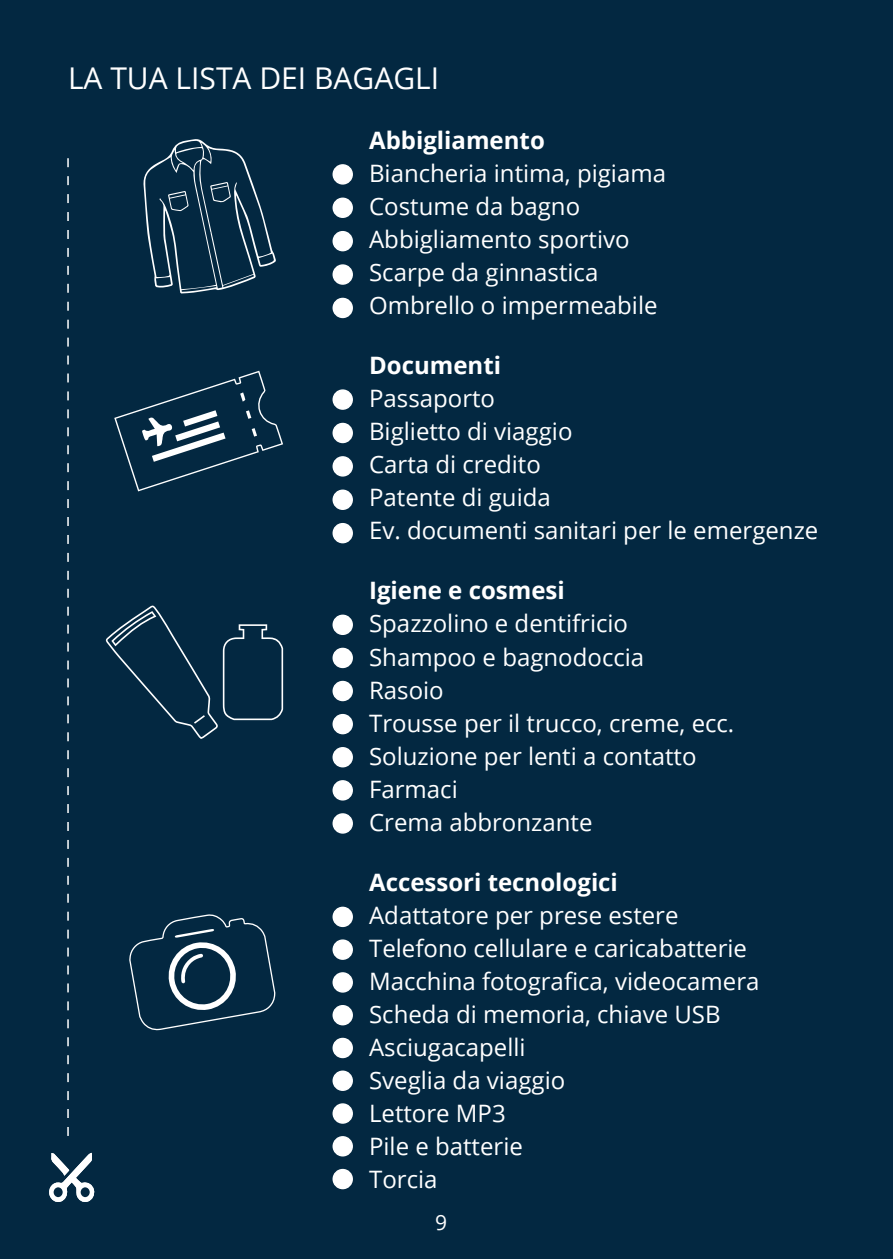
<style>
.page{position:relative;width:893px;height:1259px;background:#032841}
.page>*{position:absolute;margin:0;border:0;box-sizing:border-box;transform-origin:0 0}
.t1{font:30px "Open Sans";color:#fff}
.t2{font:24px/33px "Open Sans";color:#fff}
.t3{font:700 24px "Open Sans";color:#fff}
.t4{font:21px "Open Sans";color:#fff}
</style>
<div class="page">
<svg style="left:49px;top:1152px;width:46px;height:50px"></svg>
<div style="left:54px;top:1187px;width:9px;height:10px;background:#032841;border-radius:50%"></div>
<div style="left:81px;top:1187px;width:9px;height:10px;background:#032841;border-radius:50%"></div>
<svg style="left:67px;top:158px;width:2px;height:978px"></svg>
<svg style="left:143px;top:139px;width:133px;height:154px"></svg>
<svg style="left:114px;top:371px;width:169px;height:120px"></svg>
<svg style="left:106px;top:605px;width:177px;height:134px"></svg>
<svg style="left:129px;top:914px;width:146px;height:116px"></svg>
<div style="left:333px;top:165px;width:19px;height:19px;background:#fff;border-radius:50%"></div>
<div style="left:333px;top:164px;width:20px;height:21px;border:2px solid #fff;border-radius:50%"></div>
<div style="left:333px;top:390px;width:19px;height:19px;background:#fff;border-radius:50%"></div>
<div style="left:333px;top:389px;width:20px;height:21px;border:2px solid #fff;border-radius:50%"></div>
<div style="left:333px;top:615px;width:19px;height:19px;background:#fff;border-radius:50%"></div>
<div style="left:333px;top:614px;width:20px;height:21px;border:2px solid #fff;border-radius:50%"></div>
<div style="left:333px;top:907px;width:19px;height:19px;background:#fff;border-radius:50%"></div>
<div style="left:333px;top:906px;width:20px;height:21px;border:2px solid #fff;border-radius:50%"></div>
<div style="left:333px;top:298px;width:19px;height:19px;background:#fff;border-radius:50%"></div>
<div style="left:333px;top:298px;width:20px;height:20px;border:2px solid #fff;border-radius:50%"></div>
<div style="left:333px;top:524px;width:19px;height:18px;background:#fff;border-radius:50%"></div>
<div style="left:333px;top:523px;width:20px;height:20px;border:2px solid #fff;border-radius:50%"></div>
<div style="left:333px;top:748px;width:19px;height:18px;background:#fff;border-radius:50%"></div>
<div style="left:333px;top:747px;width:20px;height:20px;border:2px solid #fff;border-radius:50%"></div>
<div style="left:333px;top:1038px;width:19px;height:19px;background:#fff;border-radius:50%"></div>
<div style="left:333px;top:1037px;width:20px;height:21px;border:2px solid #fff;border-radius:50%"></div>
<div style="left:333px;top:814px;width:19px;height:19px;background:#fff;border-radius:50%"></div>
<div style="left:333px;top:813px;width:20px;height:20px;border:2px solid #fff;border-radius:50%"></div>
<div style="left:333px;top:1104px;width:19px;height:19px;background:#fff;border-radius:50%"></div>
<div style="left:333px;top:1103px;width:20px;height:20px;border:2px solid #fff;border-radius:50%"></div>
<div style="left:333px;top:1169px;width:19px;height:19px;background:#fff;border-radius:50%"></div>
<div style="left:333px;top:1168px;width:20px;height:21px;border:2px solid #fff;border-radius:50%"></div>
<div style="left:333px;top:265px;width:19px;height:19px;background:#fff;border-radius:50%"></div>
<div style="left:333px;top:264px;width:20px;height:21px;border:2px solid #fff;border-radius:50%"></div>
<div style="left:333px;top:490px;width:19px;height:19px;background:#fff;border-radius:50%"></div>
<div style="left:333px;top:489px;width:20px;height:21px;border:2px solid #fff;border-radius:50%"></div>
<div style="left:333px;top:714px;width:19px;height:19px;background:#fff;border-radius:50%"></div>
<div style="left:333px;top:714px;width:20px;height:20px;border:2px solid #fff;border-radius:50%"></div>
<div style="left:333px;top:1005px;width:19px;height:19px;background:#fff;border-radius:50%"></div>
<div style="left:333px;top:1005px;width:20px;height:20px;border:2px solid #fff;border-radius:50%"></div>
<div style="left:333px;top:781px;width:19px;height:19px;background:#fff;border-radius:50%"></div>
<div style="left:333px;top:780px;width:20px;height:20px;border:2px solid #fff;border-radius:50%"></div>
<div style="left:333px;top:1071px;width:19px;height:19px;background:#fff;border-radius:50%"></div>
<div style="left:333px;top:1070px;width:20px;height:21px;border:2px solid #fff;border-radius:50%"></div>
<div style="left:333px;top:1136px;width:19px;height:19px;background:#fff;border-radius:50%"></div>
<div style="left:333px;top:1136px;width:20px;height:20px;border:2px solid #fff;border-radius:50%"></div>
<div style="left:333px;top:232px;width:19px;height:19px;background:#fff;border-radius:50%"></div>
<div style="left:333px;top:231px;width:20px;height:20px;border:2px solid #fff;border-radius:50%"></div>
<div style="left:333px;top:457px;width:19px;height:19px;background:#fff;border-radius:50%"></div>
<div style="left:333px;top:456px;width:20px;height:20px;border:2px solid #fff;border-radius:50%"></div>
<div style="left:333px;top:681px;width:19px;height:19px;background:#fff;border-radius:50%"></div>
<div style="left:333px;top:681px;width:20px;height:20px;border:2px solid #fff;border-radius:50%"></div>
<div style="left:333px;top:973px;width:19px;height:19px;background:#fff;border-radius:50%"></div>
<div style="left:333px;top:972px;width:20px;height:20px;border:2px solid #fff;border-radius:50%"></div>
<div style="left:333px;top:198px;width:19px;height:19px;background:#fff;border-radius:50%"></div>
<div style="left:333px;top:198px;width:20px;height:20px;border:2px solid #fff;border-radius:50%"></div>
<div style="left:333px;top:423px;width:19px;height:19px;background:#fff;border-radius:50%"></div>
<div style="left:333px;top:423px;width:20px;height:20px;border:2px solid #fff;border-radius:50%"></div>
<div style="left:333px;top:648px;width:19px;height:19px;background:#fff;border-radius:50%"></div>
<div style="left:333px;top:648px;width:20px;height:20px;border:2px solid #fff;border-radius:50%"></div>
<div style="left:333px;top:940px;width:19px;height:19px;background:#fff;border-radius:50%"></div>
<div style="left:333px;top:939px;width:20px;height:21px;border:2px solid #fff;border-radius:50%"></div>
<p class="t1" style="left:68px;top:58px;width:373px">LA TUA LISTA DEI BAGAGLI</p>
<p class="t3" style="left:369px;top:124px;width:177px">Abbigliamento</p>
<p class="t2" style="left:369px;top:156px;width:298px">Biancheria intima, pigiama<br>Costume da bagno<br>Abbigliamento sportivo<br>Scarpe da ginnastica<br>Ombrello o impermeabile</p>
<p class="t3" style="left:369px;top:349px;width:133px">Documenti</p>
<p class="t2" style="left:369px;top:381px;width:451px">Passaporto<br>Biglietto di viaggio<br>Carta di credito<br>Patente di guida<br>Ev. documenti sanitari per le emergenze</p>
<p class="t3" style="left:369px;top:574px;width:197px">Igiene e cosmesi</p>
<p class="t2" style="left:369px;top:606px;width:367px">Spazzolino e dentifricio<br>Shampoo e bagnodoccia<br>Rasoio<br>Trousse per il trucco, creme, ecc.<br>Soluzione per lenti a contatto<br>Farmaci<br>Crema abbronzante</p>
<p class="t3" style="left:369px;top:865px;width:250px">Accessori tecnologici</p>
<p class="t2" style="left:369px;top:897px;width:392px">Adattatore per prese estere<br>Telefono cellulare e caricabatterie<br>Macchina fotografica, videocamera<br>Scheda di memoria, chiave USB<br>Asciugacapelli<br>Sveglia da viaggio<br>Lettore MP3<br>Pile e batterie<br>Torcia</p>
<p class="t4" style="left:435px;top:1208px;width:14px">9</p>
</div>
